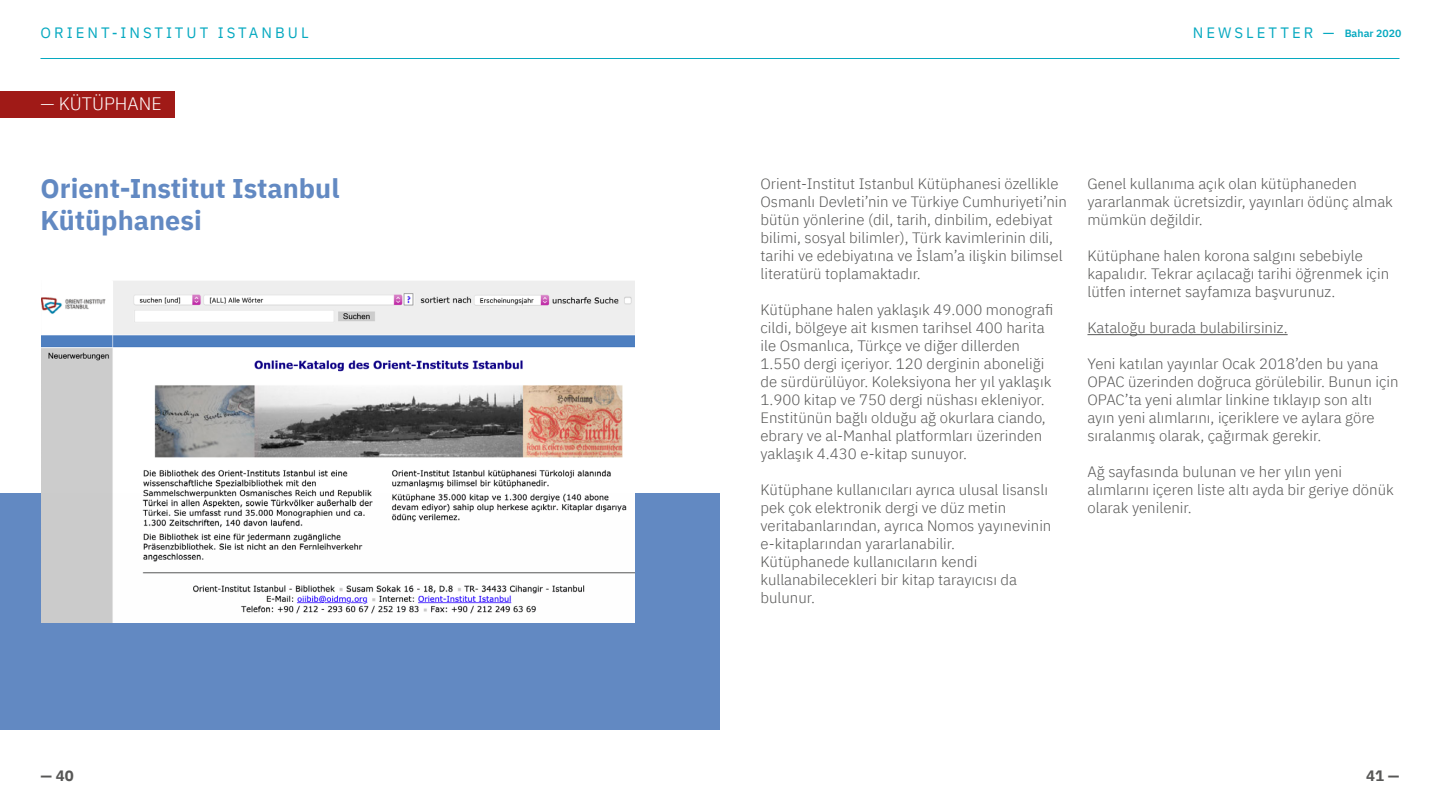
<style>
.page{position:relative;width:1440px;height:810px;background:#fff}
.page>*{position:absolute;margin:0;border:0;box-sizing:border-box;transform-origin:0 0}
.t1{font:700 27px/32.4px "IBM Plex Sans";color:#6289c2}
.t2{font:300 18px "IBM Plex Sans";color:#fff}
.t3{font:300 15px/18px "IBM Plex Sans";color:#575756}
.t4{font:15px "IBM Plex Sans";letter-spacing:.2em;color:#06a9c0}
.t5{font:700 15px "IBM Plex Sans";color:#575756}
.s1{font-weight:600;font-size:10.5px}
</style>
<div class="page">
<hr style="left:40px;top:58px;width:1360px;height:1px;background:#06a9c0">
<div style="left:0;top:91px;width:175px;height:26px;background:#a01a17"></div>
<hr style="left:1088px;top:334px;width:200px;height:1px;background:#575756">
<div style="left:0;top:494px;width:720px;height:236px;background:#6289c2"></div>
<img style="left:41px;top:281px;width:593px;height:341px">
<p class="t4" style="left:40px;top:21px;width:270px">ORIENT-INSTITUT ISTANBUL</p>
<p class="t4" style="left:1193px;top:21px;width:210px">NEWSLETTER — <span class="s1">Bahar 2020</span></p>
<p class="t2" style="left:40px;top:90px;width:123px">— KÜTÜPHANE</p>
<h1 class="t1" style="left:40px;top:170px;width:301px">Orient-Institut Istanbul<br>Kütüphanesi</h1>
<p class="t3" style="left:760px;top:173px;width:308px">Orient-Institut Istanbul Kütüphanesi özellikle Osmanlı Devleti’nin ve Türkiye Cumhuriyeti’nin bütün yönlerine (dil, tarih, dinbilim, edebiyat bilimi, sosyal bilimler), Türk kavimlerinin dili, tarihi ve edebiyatına ve İslam’a ilişkin bilimsel literatürü toplamaktadır.</p>
<p class="t3" style="left:760px;top:299px;width:294px">Kütüphane halen yaklaşık 49.000 monografi cildi, bölgeye ait kısmen tarihsel 400 harita ile Osmanlıca, Türkçe ve diğer dillerden 1.550 dergi içeriyor. 120 derginin aboneliği de sürdürülüyor. Koleksiyona her yıl yaklaşık 1.900 kitap ve 750 dergi nüshası ekleniyor.<br>Enstitünün bağlı olduğu ağ okurlara ciando, ebrary ve al-Manhal platformları üzerinden yaklaşık 4.430 e-kitap sunuyor.</p>
<p class="t3" style="left:760px;top:479px;width:292px">Kütüphane kullanıcıları ayrıca ulusal lisanslı pek çok elektronik dergi ve düz metin veritabanlarından, ayrıca Nomos yayınevinin e-kitaplarından yararlanabilir.<br>Kütüphanede kullanıcıların kendi kullanabilecekleri bir kitap tarayıcısı da bulunur.</p>
<p class="t3" style="left:1088px;top:173px;width:307px">Genel kullanıma açık olan kütüphaneden yararlanmak ücretsizdir, yayınları ödünç almak mümkün değildir.</p>
<p class="t3" style="left:1088px;top:245px;width:303px">Kütüphane halen korona salgını sebebiyle kapalıdır. Tekrar açılacağı tarihi öğrenmek için lütfen internet sayfamıza başvurunuz.</p>
<p class="t3" style="left:1088px;top:317px;width:202px">Kataloğu burada bulabilirsiniz.</p>
<p class="t3" style="left:1088px;top:353px;width:313px">Yeni katılan yayınlar Ocak 2018’den bu yana OPAC üzerinden doğruca görülebilir. Bunun için OPAC’ta yeni alımlar linkine tıklayıp son altı ayın yeni alımlarını, içeriklere ve aylara göre sıralanmış olarak, çağırmak gerekir.</p>
<p class="t3" style="left:1088px;top:461px;width:308px">Ağ sayfasında bulunan ve her yılın yeni alımlarını içeren liste altı ayda bir geriye dönük olarak yenilenir.</p>
<p class="t5" style="left:40px;top:764px;width:35px">— 40</p>
<p class="t5" style="left:1366px;top:764px;width:35px">41 —</p>
</div>
